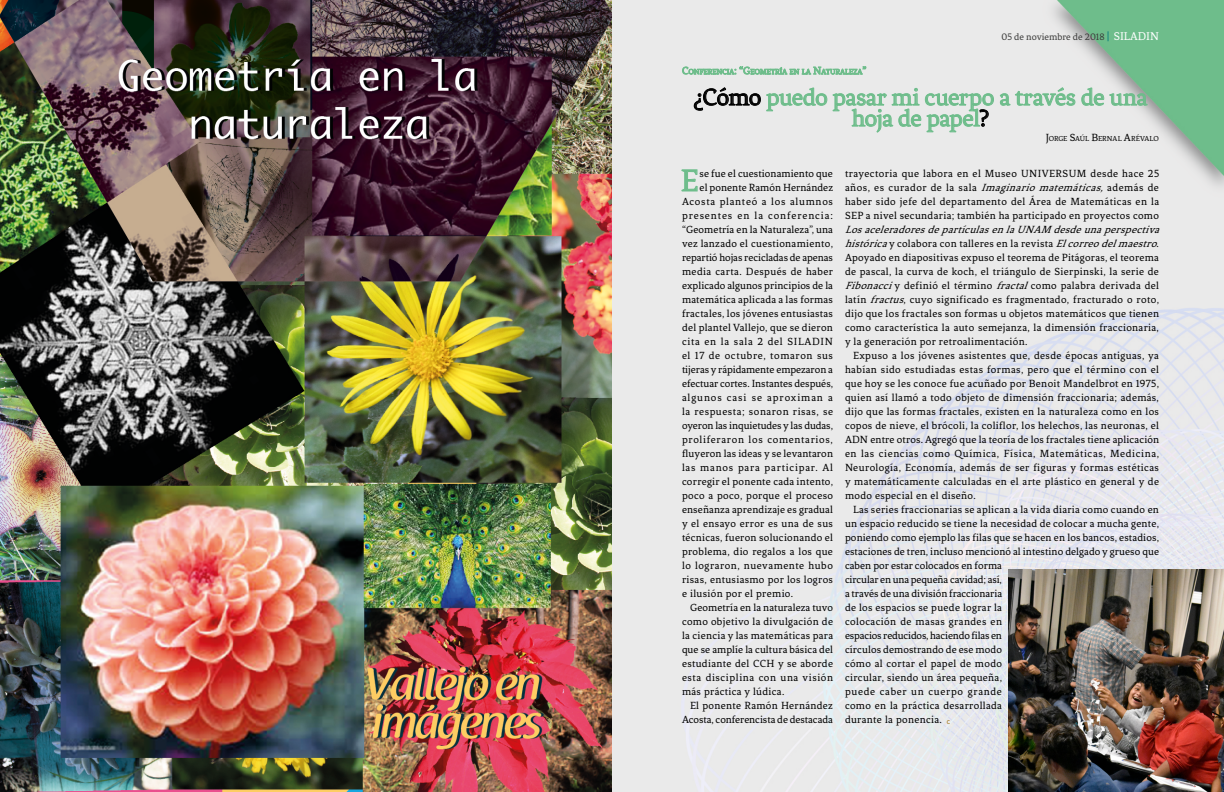
<style>
.page{position:relative;width:1224px;height:792px;background:#fff}
.page>*{position:absolute;margin:0;border:0;box-sizing:border-box;transform-origin:0 0}
.t1{font:32.5px "Fenix";color:#6ebd8b}
.t2{font:25px/21px "Fenix";letter-spacing:-.02em;color:#6ebd8b;text-align:center}
.t3{font:11px/14px "Fenix";letter-spacing:.025em;color:#000;text-align:justify}
.t4{font:11px "Fenix";letter-spacing:-.005em;color:#000}
.t5{font:11px "Fenix";letter-spacing:.005em;color:#000}
.t6{font:11px "Fenix";letter-spacing:.055em;color:#000}
.t7{font:11px "Fenix";letter-spacing:.08em;color:#000}
.t8{font:11px "Fenix";letter-spacing:.065em;color:#000}
.t9{font:11px "Fenix";color:#000}
.t10{font:11px "Fenix";letter-spacing:.05em;color:#000}
.t11{font:11px "Fenix";letter-spacing:.06em;color:#000}
.t12{font:11px "Fenix";letter-spacing:.07em;color:#000}
.t13{font:11px "Fenix";letter-spacing:.045em;color:#000}
.t14{font:10px "Fenix";color:#3c3c3b}
.t15{font:7.7px "Fenix";color:#000}
.s1{font-size:12px;color:#00787d}
.s2{font-size:12px;color:#fff}
.s3{color:#000}
.s4{font-size:11px}
.s5{font-style:italic}
</style>
<div class="page">
<img style="left:0;top:0;width:1224px;height:792px">
<div style="left:1108px;top:30px;width:116px;height:14px;background:#6ebd8b"></div>
<svg style="left:1000px;top:87px;width:75px;height:19px"></svg>
<svg style="left:1081px;top:87px;width:67px;height:19px"></svg>
<svg style="left:682px;top:66px;width:312px;height:67px;background:#d4ded7"></svg>
<svg style="left:681px;top:169px;width:17px;height:23px"></svg>
<img style="left:1008px;top:569px;width:216px;height:223px">
<p class="t14" style="left:1002px;top:32px;width:159px">05 de noviembre de 2018 <span class="s1">|</span> <span class="s2">SILADIN</span></p>
<h2 class="t2" style="left:694px;top:87px;width:455px"><span class="s3">¿Cómo</span> puedo pasar mi cuerpo a través de una hoja de papel<span class="s3">?</span></h2>
<p class="t15" style="left:1046px;top:134px;width:115px"><span class="s4">J</span>ORGE <span class="s4">S</span>AÚL <span class="s4">B</span>ERNAL <span class="s4">A</span>RÉVALO</p>
<h1 class="t1" style="left:681px;top:162px;width:19px">E</h1>
<p class="t3" style="left:700px;top:166px;width:135px">se fue el cuestionamiento que</p>
<p class="t3" style="left:845px;top:166px;width:316px">trayectoria que labora en el Museo UNIVERSUM desde hace 25 años, es curador de la sala <span class="s5">Imaginariomatemáticas,</span>además de haber sido jefe del departamento del Área de Matemáticas en la SEP a nivel secundaria; también ha participado en proyectos como</p>
<p class="t3" style="left:845px;top:222px;width:320px;text-align:left"><span class="s5">LosaceleradoresdepartículasenlaUNAM desdeunaperspectiva histórica</span>y colabora con talleres en la revista <span class="s5">Elcorreodelmaestro</span>.<br>Apoyado en diapositivas expuso el teorema de Pitágoras, el teorema de pascal, la curva de koch, el triángulo de Sierpinski, la serie de <span class="s5">Fibonacci</span>y definió el término <span class="s5">fractal</span>como palabra derivada del latín <span class="s5">fractus</span>, cuyo significado es fragmentado, fracturado o roto, dijo que los fractales son formas u objetos matemáticos que tienen como característica la auto semejanza, la dimensión fraccionaria, y la generación por retroalimentación.</p>
<p class="t3" style="left:845px;top:348px;width:316px;text-indent:8px">Expuso a los jóvenes asistentes que, desde épocas antiguas, ya habían sido estudiadas estas formas, pero que el término con el que hoy se les conoce fue acuñado por Benoit Mandelbrot en 1975, quien así llamó a todo objeto de dimensión fraccionaria; además, dijo que las formas fractales, existen en la naturaleza como en los copos de nieve, el brócoli, la coliflor, los helechos, las neuronas, el ADN entre otros. Agregó que la teoría de los fractales tiene aplicación en las ciencias como Química, Física, Matemáticas, Medicina, Neurología, Economía, además de ser figuras y formas estéticas y matemáticamente calculadas en el arte plástico en general y de modo especial en el diseño.</p>
<p class="t3" style="left:845px;top:502px;width:316px;text-align:left;text-indent:8px">Las series fraccionarias se aplican a la vida diaria como cuando en un espacio reducido se tiene la necesidad de colocar a mucha gente, poniendo como ejemplo las filas que se hacen en los bancos, estadios, estaciones de tren, incluso mencionó al intestino delgado y grueso que caben por estar colocados en forma<br>circular en una pequeña cavidad; así,<br>a través de una división fraccionaria<br>de los espacios se puede lograr la<br>colocación de masas grandes en<br>espacios reducidos, haciendo filas en<br>círculos demostrando de ese modo<br>cómo al cortar el papel de modo<br>circular, siendo un área pequeña,<br>puede caber un cuerpo grande<br>como en la práctica desarrollada<br>durante la ponencia. <sub>C</sub></p>
<p class="t5" style="left:700px;top:181px;width:135px">el ponente Ramón Hernández</p>
<p class="t8" style="left:682px;top:195px;width:153px">Acosta planteó a los alumnos</p>
<p class="t7" style="left:682px;top:209px;width:153px">presentes en la conferencia:</p>
<p class="t3" style="left:682px;top:222px;width:153px">“Geometría en la Naturaleza”, una</p>
<p class="t3" style="left:682px;top:236px;width:153px">vez lanzado el cuestionamiento,</p>
<p class="t4" style="left:682px;top:251px;width:152px">repartió hojas recicladas de apenas</p>
<p class="t3" style="left:682px;top:264px;width:153px">media carta. Después de haber</p>
<p class="t5" style="left:682px;top:279px;width:153px">explicado algunos principios de la</p>
<p class="t3" style="left:682px;top:292px;width:153px">matemática aplicada a las formas</p>
<p class="t3" style="left:682px;top:306px;width:153px">fractales, los jóvenes entusiastas</p>
<p class="t3" style="left:682px;top:320px;width:152px">del plantel Vallejo, que se dieron</p>
<p class="t8" style="left:682px;top:335px;width:152px">cita en la sala 2 del SILADIN</p>
<p class="t6" style="left:682px;top:349px;width:153px">el 17 de octubre, tomaron sus</p>
<p class="t4" style="left:682px;top:363px;width:152px">tijeras y rápidamente empezaron a</p>
<p class="t9" style="left:682px;top:377px;width:153px">efectuar cortes. Instantes después,</p>
<p class="t7" style="left:682px;top:391px;width:152px">algunos casi se aproximan a</p>
<p class="t10" style="left:682px;top:405px;width:153px">la respuesta; sonaron risas, se</p>
<p class="t4" style="left:682px;top:419px;width:153px">oyeron las inquietudes y las dudas,</p>
<p class="t11" style="left:682px;top:433px;width:152px">proliferaron los comentarios,</p>
<p class="t3" style="left:682px;top:446px;width:153px">fluyeron las ideas y se levantaron</p>
<p class="t12" style="left:682px;top:461px;width:153px">las manos para participar. Al</p>
<p class="t3" style="left:682px;top:474px;width:153px">corregir el ponente cada intento,</p>
<p class="t3" style="left:682px;top:488px;width:153px">poco a poco, porque el proceso</p>
<p class="t3" style="left:682px;top:502px;width:153px">enseñanza aprendizaje es gradual</p>
<p class="t3" style="left:682px;top:516px;width:152px">y el ensayo error es una de sus</p>
<p class="t3" style="left:682px;top:530px;width:153px">técnicas, fueron solucionando el</p>
<p class="t3" style="left:682px;top:544px;width:152px">problema, dio regalos a los que</p>
<p class="t13" style="left:682px;top:559px;width:152px">lo lograron, nuevamente hubo</p>
<p class="t3" style="left:682px;top:572px;width:152px">risas, entusiasmo por los logros</p>
<p class="t3" style="left:682px;top:586px;width:113px">e ilusión por el premio.</p>
<p class="t3" style="left:690px;top:600px;width:144px">Geometría en la naturaleza tuvo</p>
<p class="t3" style="left:682px;top:614px;width:153px">como objetivo la divulgación de</p>
<p class="t3" style="left:682px;top:628px;width:153px">la ciencia y las matemáticas para</p>
<p class="t3" style="left:682px;top:642px;width:153px">que se amplíe la cultura básica del</p>
<p class="t3" style="left:682px;top:656px;width:153px">estudiante del CCH y se aborde</p>
<p class="t6" style="left:682px;top:671px;width:153px">esta disciplina con una visión</p>
<p class="t3" style="left:682px;top:684px;width:104px">más práctica y lúdica.</p>
<p class="t3" style="left:690px;top:698px;width:145px">El ponente Ramón Hernández</p>
<p class="t4" style="left:682px;top:713px;width:152px">Acosta, conferencista de destacada</p>
</div>
